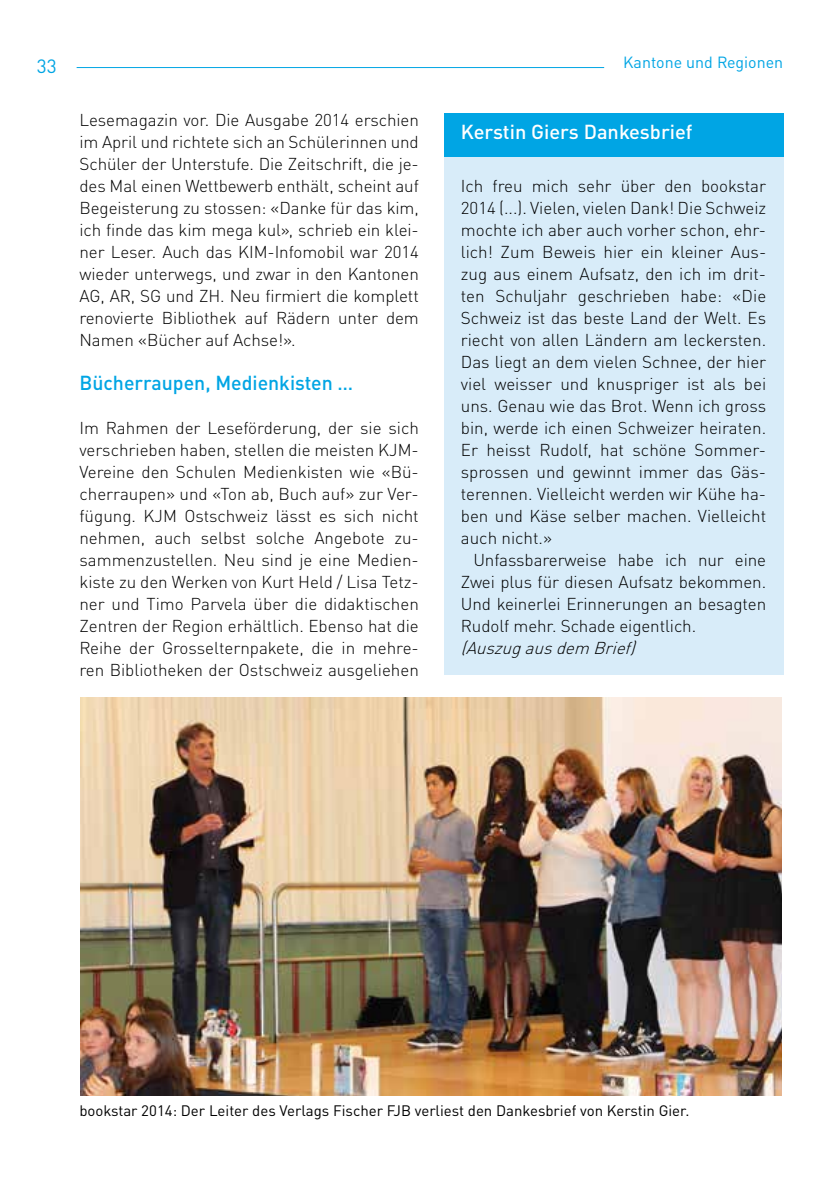
<style>
.page{position:relative;width:840px;height:1191px;background:#fff}
.page>*{position:absolute;margin:0;border:0;box-sizing:border-box;transform-origin:0 0}
.t1{font:500 20px "DIN Pro";color:#00a5e4}
.t2{font:500 20px "DIN Pro";color:#fff}
.t3{font:19px "DIN Pro";color:#00a5e4}
.t4{font:300 17px/22px "DIN Pro";letter-spacing:-.005em;color:#000;text-align:justify}
.t5{font:italic 300 17px "DIN Pro";color:#000}
.t6{font:16px "DIN Pro";color:#00a5e4}
.t7{font:15px "DIN Pro";letter-spacing:-.005em;color:#000}
</style>
<div class="page">
<hr style="left:77px;top:67px;width:526px;height:1px;background:#00a5e4">
<img style="left:80px;top:697px;width:701px;height:398px">
<div style="left:443px;top:131px;width:339px;height:544px;background:#d8ecf9"></div>
<div style="left:443px;top:113px;width:339px;height:43px;background:#00a5e4"></div>
<p class="t3" style="left:37px;top:51px;width:21px">33</p>
<p class="t6" style="left:623px;top:49px;width:161px">Kantone und Regionen</p>
<p class="t4" style="left:79px;top:107px;width:341px">Lesemagazin vor. Die Ausgabe 2014 erschien im April und richtete sich an Schülerinnen und Schüler der Unterstufe. Die Zeitschrift, die je&shy;des Mal einen Wettbewerb enthält, scheint auf Begeisterung zu stossen: «Danke für das kim, ich finde das kim mega kul», schrieb ein klei&shy;ner Leser. Auch das KIM-Infomobil war 2014 wieder unterwegs, und zwar in den Kantonen AG, AR, SG und ZH. Neu firmiert die komplett renovierte Bibliothek auf Rädern unter dem Namen «Bücher auf Achse!».</p>
<p class="t1" style="left:79px;top:366px;width:275px">Bücherraupen, Medienkisten …</p>
<p class="t4" style="left:79px;top:415px;width:341px">Im Rahmen der Leseförderung, der sie sich verschrieben haben, stellen die meisten KJM-Vereine den Schulen Medienkisten wie «Bü&shy;cherraupen» und «Ton ab, Buch auf» zur Ver&shy;fügung. KJM Ostschweiz lässt es sich nicht nehmen, auch selbst solche Angebote zu&shy;sammenzustellen. Neu sind je eine Medien&shy;kiste zu den Werken von Kurt Held / Lisa Tetz&shy;ner und Timo Parvela über die didaktischen Zentren der Region erhältlich. Ebenso hat die Reihe der Grosselternpakete, die in mehre&shy;ren Bibliotheken der Ostschweiz ausgeliehen</p>
<p class="t2" style="left:460px;top:116px;width:233px">Kerstin Giers Dankesbrief</p>
<p class="t4" style="left:460px;top:173px;width:307px">Ich freu mich sehr über den bookstar 2014 (...). Vielen, vielen Dank! Die Schweiz mochte ich aber auch vorher schon, ehr&shy;lich! Zum Beweis hier ein kleiner Aus&shy;zug aus einem Aufsatz, den ich im drit&shy;ten Schuljahr geschrieben habe: «Die Schweiz ist das beste Land der Welt. Es riecht von allen Ländern am leckersten.<br>Das liegt an dem vielen Schnee, der hier viel weisser und knuspriger ist als bei uns. Genau wie das Brot. Wenn ich gross bin, werde ich einen Schweizer heiraten.<br>Er heisst Rudolf, hat schöne Sommer&shy;sprossen und gewinnt immer das Gäs&shy;terennen. Vielleicht werden wir Kühe ha&shy;ben und Käse selber machen. Vielleicht auch nicht.»</p>
<p class="t4" style="left:460px;top:547px;width:307px;text-indent:12px">Unfassbarerweise habe ich nur eine Zwei plus für diesen Aufsatz bekommen.<br>Und keinerlei Erinnerungen an besagten Rudolf mehr. Schade eigentlich.</p>
<p class="t5" style="left:460px;top:635px;width:182px">(Auszugausdem Brief)</p>
<p class="t7" style="left:79px;top:1098px;width:611px">bookstar 2014: Der Leiter des Verlags Fischer FJB verliest den Dankesbrief von Kerstin Gier.</p>
</div>
